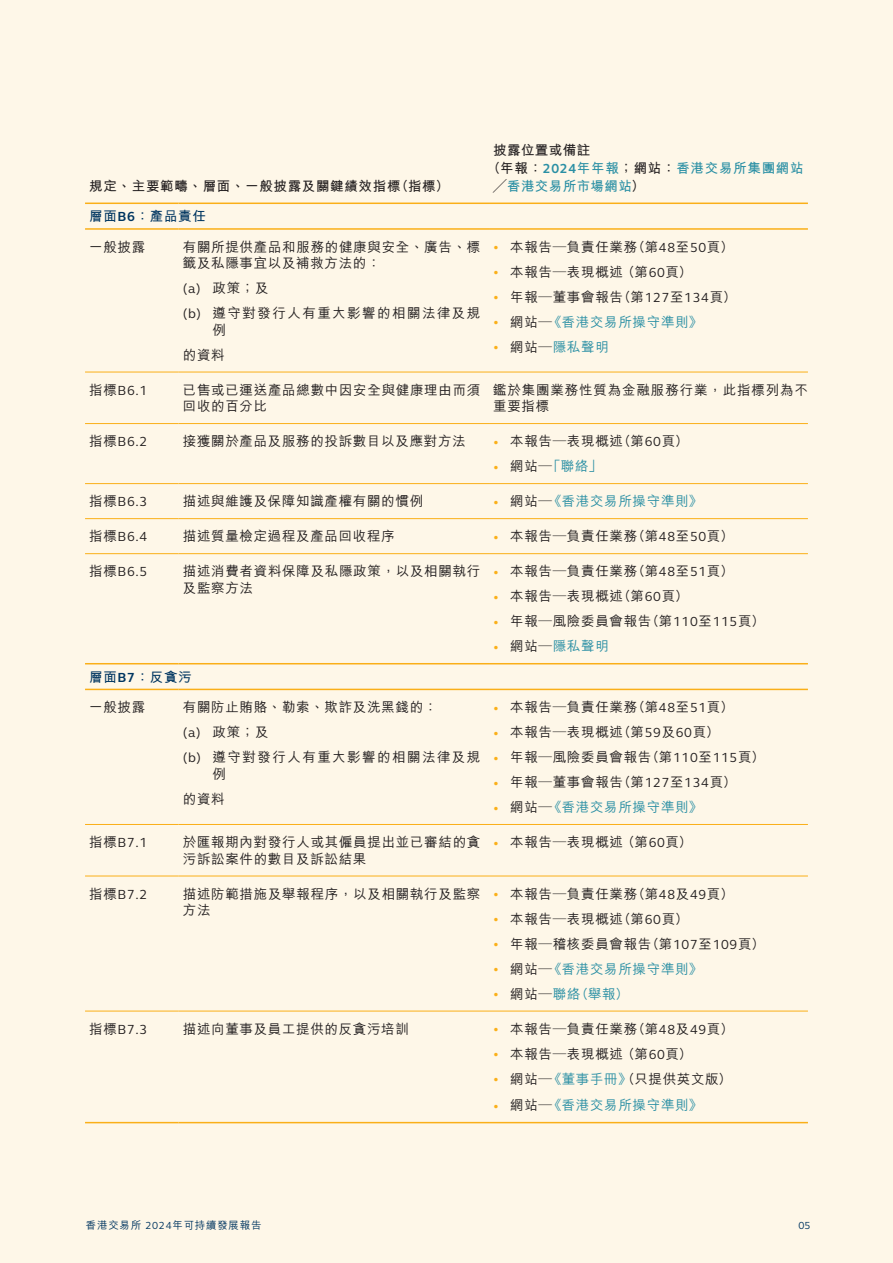
<style>
.page{position:relative;width:893px;height:1263px;background:#fef7e8}
.page>*{position:absolute;margin:0;border:0;box-sizing:border-box;transform-origin:0 0}
.t1{font:500 13.5px/16.5px "M Hei HK";letter-spacing:.05em;color:#231f20}
.t2{font:500 13.5px "M Hei HK";letter-spacing:.05em;color:#2a8fa4}
.t3{font:500 13.5px/25px "M Hei HK";letter-spacing:.11em;color:#231f20}
.t4{font:13.5px "FS Elliot Pro";letter-spacing:.05em;color:#231f20}
.t5{font:700 13.5px "M Hei HK";letter-spacing:.05em;color:#231f20}
.t6{font:700 13.5px "M Hei HK";letter-spacing:.055em;color:#2a8fa4}
.t7{font:700 13.5px "M Hei HK";letter-spacing:.05em;color:#003560}
.t8{font:700 13.5px "M Hei HK";letter-spacing:.03em;color:#2a8fa4}
.t9{font:700 13.5px "M Hei HK";letter-spacing:.03em;color:#231f20}
.t10{font:500 10.5px "M Hei HK";letter-spacing:.07em;color:#003560}
.t11{font:10.5px "FS Elliot Pro";color:#003560}
.s1{font-family:"FS Elliot Pro"}
.s2{font-family:"FS Elliot Pro";font-weight:400}
.s3{color:#231f20}
.s4{font-family:"FS Elliot Pro";font-weight:700;font-size:12px;color:#faaf18}
.s5{font-family:"M Hei HK";font-weight:500}
.s6{color:#2a8fa4}
</style>
<div class="page">
<hr style="left:85px;top:372px;width:94px;height:1px;background:#faaf18">
<hr style="left:489px;top:372px;width:319px;height:1px;background:#faaf18">
<hr style="left:85px;top:824px;width:94px;height:1px;background:#faaf18">
<hr style="left:489px;top:824px;width:319px;height:1px;background:#faaf18">
<hr style="left:85px;top:203px;width:94px;height:1px;background:#faaf18">
<hr style="left:179px;top:203px;width:310px;height:1px;background:#faaf18">
<hr style="left:489px;top:203px;width:319px;height:1px;background:#faaf18">
<hr style="left:85px;top:423px;width:94px;height:1px;background:#faaf18">
<hr style="left:85px;top:876px;width:94px;height:1px;background:#faaf18">
<hr style="left:85px;top:483px;width:94px;height:1px;background:#faaf18">
<hr style="left:85px;top:518px;width:94px;height:1px;background:#faaf18">
<hr style="left:85px;top:553px;width:94px;height:1px;background:#faaf18">
<hr style="left:179px;top:372px;width:310px;height:1px;background:#faaf18">
<hr style="left:179px;top:824px;width:310px;height:1px;background:#faaf18">
<hr style="left:85px;top:1122px;width:94px;height:1px;background:#faaf18">
<hr style="left:179px;top:1122px;width:310px;height:1px;background:#faaf18">
<hr style="left:489px;top:1122px;width:319px;height:1px;background:#faaf18">
<hr style="left:179px;top:423px;width:310px;height:1px;background:#faaf18">
<hr style="left:179px;top:876px;width:310px;height:1px;background:#faaf18">
<hr style="left:179px;top:483px;width:310px;height:1px;background:#faaf18">
<hr style="left:179px;top:518px;width:310px;height:1px;background:#faaf18">
<hr style="left:179px;top:553px;width:310px;height:1px;background:#faaf18">
<hr style="left:489px;top:423px;width:319px;height:1px;background:#faaf18">
<hr style="left:489px;top:876px;width:319px;height:1px;background:#faaf18">
<hr style="left:489px;top:483px;width:319px;height:1px;background:#faaf18">
<hr style="left:489px;top:518px;width:319px;height:1px;background:#faaf18">
<hr style="left:489px;top:553px;width:319px;height:1px;background:#faaf18">
<hr style="left:85px;top:228px;width:94px;height:2px;background:#faaf18">
<hr style="left:179px;top:228px;width:310px;height:2px;background:#faaf18">
<hr style="left:489px;top:228px;width:319px;height:2px;background:#faaf18">
<hr style="left:85px;top:1011px;width:94px;height:1px;background:#faaf18">
<hr style="left:179px;top:1011px;width:310px;height:1px;background:#faaf18">
<hr style="left:489px;top:1011px;width:319px;height:1px;background:#faaf18">
<hr style="left:85px;top:663px;width:94px;height:1px;background:#faaf18">
<hr style="left:179px;top:663px;width:310px;height:1px;background:#faaf18">
<hr style="left:489px;top:663px;width:319px;height:1px;background:#faaf18">
<hr style="left:85px;top:689px;width:94px;height:1px;background:#faaf18">
<hr style="left:179px;top:689px;width:310px;height:1px;background:#faaf18">
<hr style="left:489px;top:689px;width:319px;height:1px;background:#faaf18">
<p class="t5" style="left:89px;top:177px;width:361px">規定、主要範疇、層面、一般披露及關鍵績效指標（指標）</p>
<p class="t7" style="left:89px;top:206px;width:118px">層面<span class="s1">B6</span>：產品責任</p>
<p class="t1" style="left:89px;top:237px;width:58px">一般披露</p>
<p class="t1" style="left:183px;top:237px;width:299px">有關所提供產品和服務的健康與安全、廣告、標籤及私隱事宜以及補救方法的：</p>
<p class="t3" style="left:183px;top:275px;width:299px"><span class="s2">(a)</span> 政策；及<br><span class="s2">(b)</span> 遵守對發行人有重大影響的相關法律及規</p>
<p class="t1" style="left:183px;top:316px;width:45px;line-height:25px;text-align:right">例<br>的資料</p>
<p class="t9" style="left:493px;top:141px;width:98px">披露位置或備註</p>
<p class="t6" style="left:487px;top:159px;width:318px"><span class="s3">（年報：</span><span class="s1">2024</span>年年報<span class="s3">；網站：</span>香港交易所集團網站</p>
<p class="t8" style="left:493px;top:177px;width:153px"><span class="s3">╱</span>香港交易所市場網站<span class="s3">）</span></p>
<p class="t1" style="left:493px;top:237px;width:242px"><span class="s4">•</span> 本報告—負責任業務（第<span class="s2">48</span>至<span class="s2">50</span>頁）</p>
<p class="t1" style="left:493px;top:262px;width:200px"><span class="s4">•</span> 本報告—表現概述（第<span class="s2">60</span>頁）</p>
<p class="t1" style="left:493px;top:287px;width:244px"><span class="s4">•</span> 年報—董事會報告（第<span class="s2">127</span>至<span class="s2">134</span>頁）</p>
<p class="t2" style="left:493px;top:312px;width:211px"><span class="s4">•</span> <span class="s3">網站—</span>《香港交易所操守準則》</p>
<p class="t2" style="left:493px;top:337px;width:117px"><span class="s4">•</span> <span class="s3">網站—</span>隱私聲明</p>
<p class="t4" style="left:89px;top:381px;width:60px"><span class="s5">指標</span>B6.1</p>
<p class="t1" style="left:183px;top:380px;width:299px">已售或已運送產品總數中因安全與健康理由而須回收的百分比</p>
<p class="t1" style="left:493px;top:380px;width:316px">鑑於集團業務性質為金融服務行業，此指標列為不重要指標</p>
<p class="t4" style="left:89px;top:433px;width:60px"><span class="s5">指標</span>B6.2</p>
<p class="t1" style="left:183px;top:432px;width:284px">接獲關於產品及服務的投訴數目以及應對方法</p>
<p class="t1" style="left:493px;top:432px;width:196px"><span class="s4">•</span> 本報告—表現概述（第<span class="s2">60</span>頁）</p>
<p class="t2" style="left:493px;top:456px;width:110px"><span class="s4">•</span> <span class="s3">網站—</span>「聯絡」</p>
<p class="t4" style="left:89px;top:493px;width:60px"><span class="s5">指標</span>B6.3</p>
<p class="t1" style="left:183px;top:492px;width:242px">描述與維護及保障知識產權有關的慣例</p>
<p class="t2" style="left:493px;top:491px;width:211px"><span class="s4">•</span> <span class="s3">網站—</span>《香港交易所操守準則》</p>
<p class="t4" style="left:89px;top:528px;width:60px"><span class="s5">指標</span>B6.4</p>
<p class="t1" style="left:183px;top:527px;width:213px">描述質量檢定過程及產品回收程序</p>
<p class="t1" style="left:493px;top:527px;width:242px"><span class="s4">•</span> 本報告—負責任業務（第<span class="s2">48</span>至<span class="s2">50</span>頁）</p>
<p class="t4" style="left:89px;top:563px;width:60px"><span class="s5">指標</span>B6.5</p>
<p class="t1" style="left:183px;top:562px;width:299px">描述消費者資料保障及私隱政策，以及相關執行及監察方法</p>
<p class="t1" style="left:493px;top:562px;width:242px"><span class="s4">•</span> 本報告—負責任業務（第<span class="s2">48</span>至<span class="s2">51</span>頁）</p>
<p class="t1" style="left:493px;top:587px;width:196px"><span class="s4">•</span> 本報告—表現概述（第<span class="s2">60</span>頁）</p>
<p class="t1" style="left:493px;top:612px;width:273px"><span class="s4">•</span> 年報—風險委員會報告（第<span class="s2">110</span>至<span class="s2">115</span>頁）</p>
<p class="t2" style="left:493px;top:637px;width:117px"><span class="s4">•</span> <span class="s3">網站—</span>隱私聲明</p>
<p class="t7" style="left:89px;top:667px;width:104px">層面<span class="s1">B7</span>：反貪污</p>
<p class="t1" style="left:89px;top:698px;width:58px">一般披露</p>
<p class="t3" style="left:183px;top:694px;width:299px">有關防止賄賂、勒索、欺詐及洗黑錢的：<br><span class="s2">(a)</span> 政策；及<br><span class="s2">(b)</span> 遵守對發行人有重大影響的相關法律及規</p>
<p class="t1" style="left:183px;top:760px;width:45px;line-height:25px;text-align:right">例<br>的資料</p>
<p class="t1" style="left:493px;top:698px;width:242px"><span class="s4">•</span> 本報告—負責任業務（第<span class="s2">48</span>至<span class="s2">51</span>頁）</p>
<p class="t1" style="left:493px;top:723px;width:228px"><span class="s4">•</span> 本報告—表現概述（第<span class="s2">59</span>及<span class="s2">60</span>頁）</p>
<p class="t1" style="left:493px;top:748px;width:273px"><span class="s4">•</span> 年報—風險委員會報告（第<span class="s2">110</span>至<span class="s2">115</span>頁）</p>
<p class="t1" style="left:493px;top:773px;width:244px"><span class="s4">•</span> 年報—董事會報告（第<span class="s2">127</span>至<span class="s2">134</span>頁）</p>
<p class="t2" style="left:493px;top:797px;width:211px"><span class="s4">•</span> <span class="s3">網站—</span>《香港交易所操守準則》</p>
<p class="t4" style="left:89px;top:833px;width:60px"><span class="s5">指標</span>B7.1</p>
<p class="t1" style="left:183px;top:833px;width:299px">於匯報期內對發行人或其僱員提出並已審結的貪污訴訟案件的數目及訴訟結果</p>
<p class="t1" style="left:493px;top:833px;width:200px"><span class="s4">•</span> 本報告—表現概述（第<span class="s2">60</span>頁）</p>
<p class="t4" style="left:89px;top:885px;width:60px"><span class="s5">指標</span>B7.2</p>
<p class="t1" style="left:183px;top:884px;width:299px">描述防範措施及舉報程序，以及相關執行及監察方法</p>
<p class="t1" style="left:493px;top:884px;width:242px"><span class="s4">•</span> 本報告—負責任業務（第<span class="s2">48</span>及<span class="s2">49</span>頁）</p>
<p class="t1" style="left:493px;top:909px;width:196px"><span class="s4">•</span> 本報告—表現概述（第<span class="s2">60</span>頁）</p>
<p class="t1" style="left:493px;top:934px;width:273px"><span class="s4">•</span> 年報—稽核委員會報告（第<span class="s2">107</span>至<span class="s2">109</span>頁）</p>
<p class="t2" style="left:493px;top:959px;width:211px"><span class="s4">•</span> <span class="s3">網站—</span>《香港交易所操守準則》</p>
<p class="t2" style="left:493px;top:984px;width:137px"><span class="s4">•</span> <span class="s3">網站—</span>聯絡（舉報）</p>
<p class="t4" style="left:89px;top:1020px;width:60px"><span class="s5">指標</span>B7.3</p>
<p class="t1" style="left:183px;top:1019px;width:228px">描述向董事及員工提供的反貪污培訓</p>
<p class="t1" style="left:493px;top:1019px;width:242px"><span class="s4">•</span> 本報告—負責任業務（第<span class="s2">48</span>及<span class="s2">49</span>頁）</p>
<p class="t1" style="left:493px;top:1044px;width:200px"><span class="s4">•</span> 本報告—表現概述（第<span class="s2">60</span>頁）</p>
<p class="t1" style="left:493px;top:1069px;width:240px"><span class="s4">•</span> 網站—<span class="s6">《董事手冊》</span>（只提供英文版）</p>
<p class="t2" style="left:493px;top:1095px;width:211px"><span class="s4">•</span> <span class="s3">網站—</span>《香港交易所操守準則》</p>
<p class="t10" style="left:86px;top:1217px;width:177px">香港交易所 <span class="s2">2024</span>年可持續發展報告</p>
<p class="t11" style="left:798px;top:1218px;width:14px">05</p>
</div>
